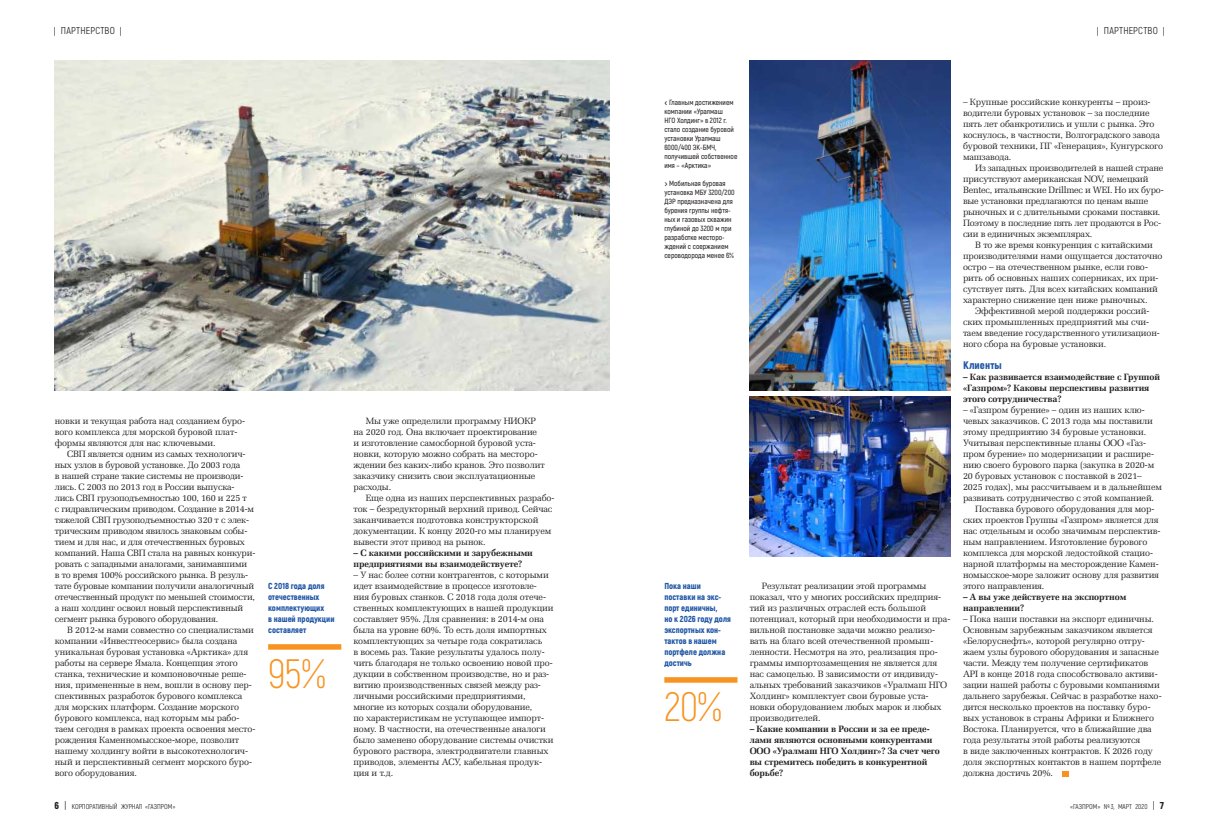
<style>
.page{position:relative;width:1219px;height:837px;background:#fff}
.page>*{position:absolute;margin:0;border:0;box-sizing:border-box;transform-origin:0 0}
.t1{font:300 41px "Akrobat";color:#f79321}
.t2{font:900 11px "Akrobat";letter-spacing:.01em;color:#2258a7}
.t3{font:10px "Akrobat";letter-spacing:.02em;color:#231f20}
.t4{font:9.2px/11px "Zapf Elliptical 711 BT";letter-spacing:-.015em;color:#231f20}
.t5{font:700 9.2px/11px "Zapf Elliptical 711 BT";letter-spacing:-.015em;color:#231f20}
.t6{font:900 8.7px/11px "Akrobat";color:#2258a7}
.t7{font:600 7.5px/9px "Akrobat";color:#231f20}
.t8{font:7px "Akrobat";color:#231f20}
.s1{font-size:11px}
.s2{font-weight:900;font-size:10px}
.s3{font-size:10px}
.s4{font-weight:600;font-size:5px}
</style>
<div class="page">
<svg style="left:1062px;top:771px;width:6px;height:5px"></svg>
<img style="left:55px;top:61px;width:554px;height:330px">
<div style="left:268px;top:644px;width:73px;height:5px;background:#f79321"></div>
<div style="left:664px;top:677px;width:73px;height:5px;background:#f79321"></div>
<img style="left:750px;top:61px;width:201px;height:330px">
<img style="left:750px;top:396px;width:201px;height:160px">
<p class="t3" style="left:54px;top:25px;width:69px">| ПАРТНЕРСТВО |</p>
<p class="t3" style="left:1097px;top:25px;width:8px">| партнерство</p>
<p class="t3" style="left:1163px;top:25px;width:3px">|</p>
<p class="t4" style="left:55px;top:415px;width:192px">новки и текущая работа над созданием буро&shy;вого комплекса для морской буровой плат&shy;формы являются для нас ключевыми.</p>
<p class="t4" style="left:55px;top:448px;width:202px;text-indent:12px">СВП является одним из самых технологич&shy;ных узлов в буровой установке. До 2003 года<br>в нашей стране такие системы не производи&shy;лись. С 2003 по 2013 год в России выпуска&shy;лись СВП грузоподъемностью 100, 160 и 225 т<br>с гидравлическим приводом. Создание в 2014-м тяжелой СВП грузоподъемностью 320 т с элек&shy;трическим приводом явилось знаковым собы&shy;тием и для нас, и для отечественных буровых компаний. Наша СВП стала на равных конкури&shy;ровать с западными аналогами, занимавшими<br>в то время 100% российского рынка. В резуль&shy;тате буровые компании получили аналогичный отечественный продукт по меньшей стоимости, а наш холдинг освоил новый перспективный сегмент рынка бурового оборудования.</p>
<p class="t4" style="left:55px;top:624px;width:202px;text-indent:12px">В 2012-м нами совместно со специалистами компании «Инвестгеосервис» была создана уникальная буровая установка «Арктика» для работы на сервере Ямала. Концепция этого станка, технические и компоновочные реше&shy;ния, примененные в нем, вошли в основу пер&shy;спективных разработок бурового комплекса для морских платформ. Создание морского бурового комплекса, над которым мы рабо&shy;таем сегодня в рамках проекта освоения место&shy;рождения Каменномысское-море, позволит нашему холдингу войти в высокотехнологич&shy;ный и перспективный сегмент морского буро&shy;вого оборудования.</p>
<p class="t6" style="left:268px;top:580px;width:68px">С 2018 года доля отечественных комплектующих<br>в нашей продукции составляет</p>
<h1 class="t1" style="left:268px;top:649px;width:59px">95%</h1>
<p class="t4" style="left:353px;top:415px;width:193px;text-indent:12px">Мы уже определили программу НИОКР на 2020 год. Она включает проектирование и изготовление самосборной буровой уста&shy;новки, которую можно собрать на месторо&shy;ждении без каких-либо кранов. Это позволит заказчику снизить свои эксплуатационные расходы.</p>
<p class="t4" style="left:353px;top:492px;width:203px;text-indent:12px">Еще одна из наших перспективных разрабо&shy;ток – безредукторный верхний привод. Сейчас заканчивается подготовка конструкторской документации. К концу 2020-го мы планируем вывести этот привод на рынок.</p>
<p class="t5" style="left:353px;top:547px;width:181px">– С какими российскими и зарубежными предприятиями вы взаимодействуете?</p>
<p class="t4" style="left:353px;top:569px;width:202px">– У нас более сотни контрагентов, с которыми идет взаимодействие в процессе изготовле&shy;ния буровых станков. С 2018 года доля отече&shy;ственных комплектующих в нашей продукции составляет 95%. Для сравнения: в 2014-м она была на уровне 60%. То есть доля импортных комплектующих за четыре года сократилась<br>в восемь раз. Такие результаты удалось полу&shy;чить благодаря не только освоению новой про&shy;дукции в собственном производстве, но и раз&shy;витию производственных связей между раз&shy;личными российскими предприятиями, многие из которых создали оборудование,<br>по характеристикам не уступающее импорт&shy;ному. В частности, на отечественные аналоги было заменено оборудование системы очистки бурового раствора, электродвигатели главных приводов, элементы АСУ, кабельная продук&shy;ция и т.д.</p>
<p class="t7" style="left:664px;top:98px;width:75px"><span class="s1">‹</span> Главным достижением компании «Уралмаш<br>НГО Холдинг» в 2012 г. стало создание буровой установки Уралмаш<br>6000/400 ЭК-БМЧ, получившей собственное имя – «Арктика»</p>
<p class="t7" style="left:664px;top:179px;width:72px"><span class="s1">›</span> Мобильная буровая установка МБУ 3200/200<br>ДЭР предназначена для бурения группы нефтя&shy;ных и газовых скважин глубиной до 3200 м при разработке месторо&shy;ждений с соержанием сероводорода менее 6%</p>
<p class="t6" style="left:664px;top:580px;width:68px">Пока наши поставки на экс&shy;порт единичны,<br>но к 2026 году доля экспортных кон&shy;тактов в нашем портфеле должна достичь</p>
<h1 class="t1" style="left:664px;top:682px;width:59px">20%</h1>
<p class="t4" style="left:750px;top:580px;width:202px;text-indent:12px">Результат реализации этой программы показал, что у многих российских предприя&shy;тий из различных отраслей есть большой потенциал, который при необходимости и пра&shy;вильной постановке задачи можно реализо&shy;вать на благо всей отечественной промыш&shy;ленности. Несмотря на это, реализация про&shy;граммы импортозамещения не является для нас самоцелью. В зависимости от индивиду&shy;альных требований заказчиков «Уралмаш НГО Холдинг» комплектует свои буровые уста&shy;новки оборудованием любых марок и любых производителей.</p>
<p class="t5" style="left:750px;top:723px;width:192px">– Какие компании в России и за ее преде&shy;лами являются основными конкурентами<br>ООО «Уралмаш НГО Холдинг»? За счет чего вы стремитесь победить в конкурентной борьбе?</p>
<p class="t4" style="left:963px;top:96px;width:202px">– Крупные российские конкуренты – произ&shy;водители буровых установок – за последние пять лет обанкротились и ушли с рынка. Это коснулось, в частности, Волгоградского завода буровой техники, ПГ «Генерация», Кунгурского машзавода.</p>
<p class="t4" style="left:963px;top:162px;width:202px;text-indent:12px">Из западных производителей в нашей стране присутствуют американская NOV, немецкий Bentec, итальянские Drillmec и WEI. Но их буро&shy;вые установки предлагаются по ценам выше рыночных и с длительными сроками поставки.<br>Поэтому в последние пять лет продаются в Рос&shy;сии в единичных экземплярах.</p>
<p class="t4" style="left:963px;top:239px;width:201px;text-indent:12px">В то же время конкуренция с китайскими производителями нами ощущается достаточно остро – на отечественном рынке, если гово&shy;рить об основных наших соперниках, их при&shy;сутствует пять. Для всех китайских компаний характерно снижение цен ниже рыночных.</p>
<p class="t4" style="left:963px;top:305px;width:198px;text-indent:12px">Эффективной мерой поддержки россий&shy;ских промышленных предприятий мы счи&shy;таем введение государственного утилизацион&shy;ного сбора на буровые установки.</p>
<p class="t2" style="left:963px;top:358px;width:40px">Клиенты</p>
<p class="t5" style="left:963px;top:371px;width:199px">– Как развивается взаимодействие с Группой «Газпром»? Каковы перспективы развития этого сотрудничества?</p>
<p class="t4" style="left:963px;top:404px;width:183px">– «Газпром бурение» – один из наших клю-</p>
<p class="t4" style="left:963px;top:415px;width:191px">чевых заказчиков. С 2013 года мы поставили</p>
<p class="t4" style="left:963px;top:426px;width:185px">этому предприятию 34 буровые установки.</p>
<p class="t4" style="left:963px;top:437px;width:185px">Учитывая перспективные планы ООО «Газ-</p>
<p class="t4" style="left:963px;top:448px;width:193px">пром бурение» по модернизации и расшире-</p>
<p class="t4" style="left:963px;top:459px;width:193px">нию своего бурового парка (закупка в 2020-м</p>
<p class="t4" style="left:963px;top:470px;width:180px">20 буровых установок с поставкой в 2021–</p>
<p class="t4" style="left:963px;top:481px;width:201px">2025 годах), мы рассчитываем и в дальнейшем</p>
<p class="t4" style="left:963px;top:492px;width:193px">развивать сотрудничество с этой компанией.</p>
<p class="t4" style="left:975px;top:503px;width:181px">Поставка бурового оборудования для мор-</p>
<p class="t4" style="left:963px;top:514px;width:197px">ских проектов Группы «Газпром» является для</p>
<p class="t4" style="left:963px;top:525px;width:199px">нас отдельным и особо значимым перспектив-</p>
<p class="t4" style="left:963px;top:536px;width:186px">ным направлением. Изготовление бурового</p>
<p class="t4" style="left:963px;top:547px;width:192px">комплекса для морской ледостойкой стацио-</p>
<p class="t4" style="left:963px;top:558px;width:197px">нарной платформы на месторождение Камен-</p>
<p class="t4" style="left:963px;top:569px;width:198px">номысское-море заложит основу для развития</p>
<p class="t4" style="left:963px;top:580px;width:83px">этого направления.</p>
<p class="t5" style="left:963px;top:591px;width:165px">– А вы уже действуете на экспортном направлении?</p>
<p class="t4" style="left:963px;top:613px;width:200px">– Пока наши поставки на экспорт единичны.<br>Основным зарубежным заказчиком является «Белоруснефть», которой регулярно отгру&shy;жаем узлы бурового оборудования и запасные части. Между тем получение сертификатов API в конце 2018 года способствовало активи&shy;зации нашей работы с буровыми компаниями дальнего зарубежья. Сейчас в разработке нахо&shy;дится несколько проектов на поставку буро&shy;вых установок в страны Африки и Ближнего Востока. Планируется, что в ближайшие два года результаты этой работы реализуются<br>в виде заключенных контрактов. К 2026 году доля экспортных контактов в нашем портфеле должна достичь 20%.</p>
<p class="t8" style="left:55px;top:802px;width:122px"><span class="s2">6</span> <span class="s3">|</span> КОРПОРАТИВНЫЙ ЖУРНАЛ «ГАЗПРОМ»</p>
<p class="t8" style="left:1070px;top:802px;width:96px">«ГАЗПРОМ» N<sup>o</sup><span class="s4">–</span> 3, МАРТ 2020 <span class="s3">|</span> <span class="s2">7</span></p>
</div>
